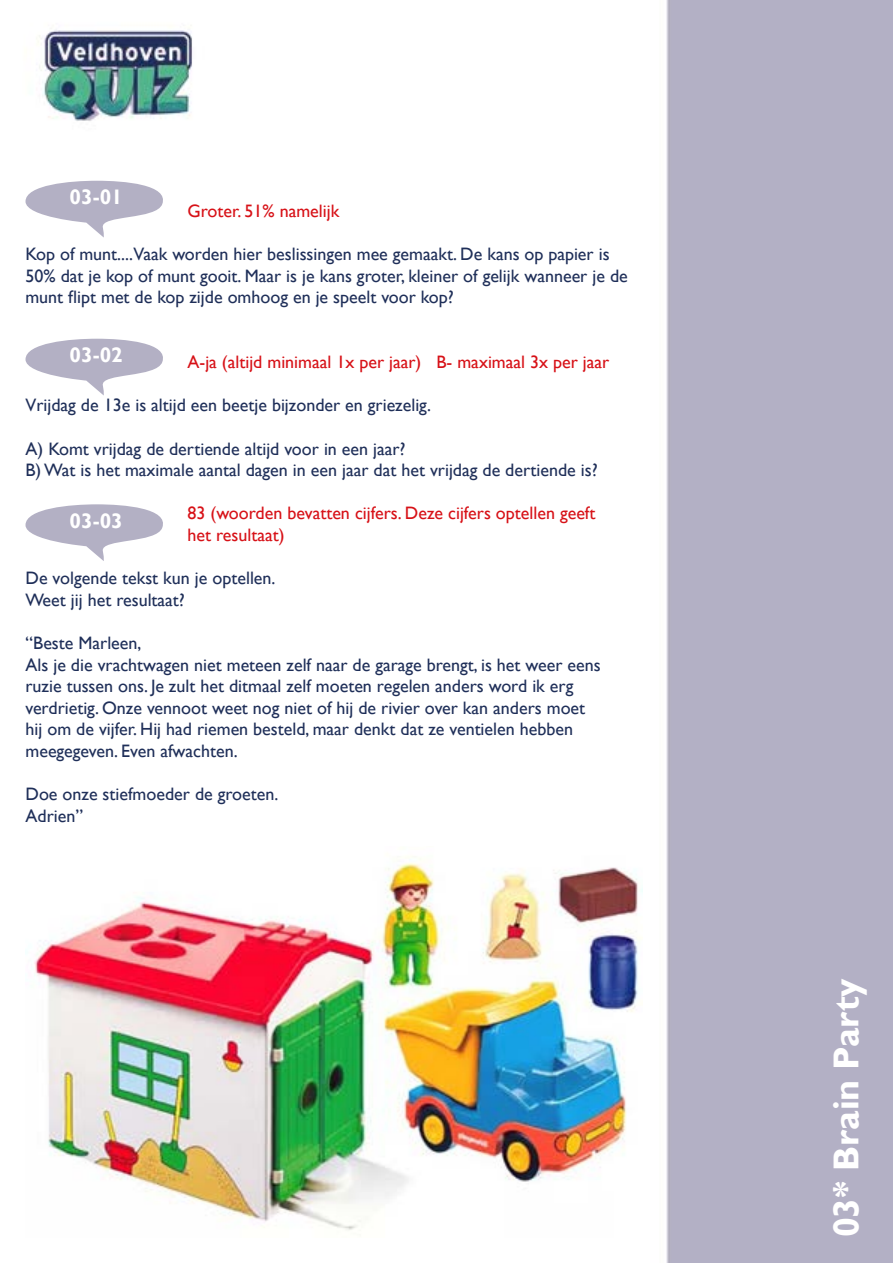
<style>
.page{position:relative;width:893px;height:1263px;background:#fff}
.page>*{position:absolute;margin:0;border:0;box-sizing:border-box;transform-origin:0 0}
.t1{font:700 36px "Gill Sans";color:#fff}
.t2{font:700 21px "Gill Sans";color:#fff}
.t3{font:18px/21.6px "Gill Sans";color:#1f2f59}
.t4{font:18px/21.6px "Gill Sans";color:#d71117}
</style>
<div class="page">
<img style="left:25px;top:0;width:868px;height:1263px">
<img style="left:26px;top:846px;width:616px;height:391px">
<svg style="left:26px;top:181px;width:143px;height:56px"></svg>
<svg style="left:26px;top:339px;width:143px;height:56px"></svg>
<svg style="left:26px;top:504px;width:143px;height:57px"></svg>
<p class="t2" style="left:69px;top:185px;width:55px">03-01</p>
<p class="t4" style="left:188px;top:200px;width:153px">Groter. 51% namelijk</p>
<p class="t3" style="left:26px;top:244px;width:604px">Kop of munt....Vaak worden hier beslissingen mee gemaakt. De kans op papier is<br>50% dat je kop of munt gooit. Maar is je kans groter, kleiner of gelijk wanneer je de munt flipt met de kop zijde omhoog en je speelt voor kop?</p>
<p class="t2" style="left:69px;top:343px;width:55px">03-02</p>
<p class="t4" style="left:188px;top:352px;width:423px">A-ja (altijd minimaal 1x per jaar) B- maximaal 3x per jaar</p>
<p class="t3" style="left:26px;top:395px;width:407px">Vrijdag de 13e is altijd een beetje bijzonder en griezelig.</p>
<p class="t3" style="left:26px;top:438px;width:574px">A) Komt vrijdag de dertiende altijd voor in een jaar?<br>B) Wat is het maximale aantal dagen in een jaar dat het vrijdag de dertiende is?</p>
<p class="t2" style="left:69px;top:508px;width:55px">03-03</p>
<p class="t4" style="left:188px;top:503px;width:409px">83 (woorden bevatten cijfers. Deze cijfers optellen geeft het resultaat)</p>
<p class="t3" style="left:26px;top:568px;width:251px">De volgende tekst kun je optellen.<br>Weet jij het resultaat?</p>
<p class="t3" style="left:26px;top:632px;width:577px">“Beste Marleen,<br>Als je die vrachtwagen niet meteen zelf naar de garage brengt, is het weer eens ruzie tussen ons. Je zult het ditmaal zelf moeten regelen anders word ik erg verdrietig. Onze vennoot weet nog niet of hij de rivier over kan anders moet hij om de vijfer. Hij had riemen besteld, maar denkt dat ze ventielen hebben meegegeven. Even afwachten.</p>
<p class="t3" style="left:26px;top:784px;width:254px">Doe onze stiefmoeder de groeten.<br>Adrien”</p>
<h1 class="t1" style="left:824px;top:1237px;width:261px;rotate:-90deg">03* Brain Party</h1>
</div>
